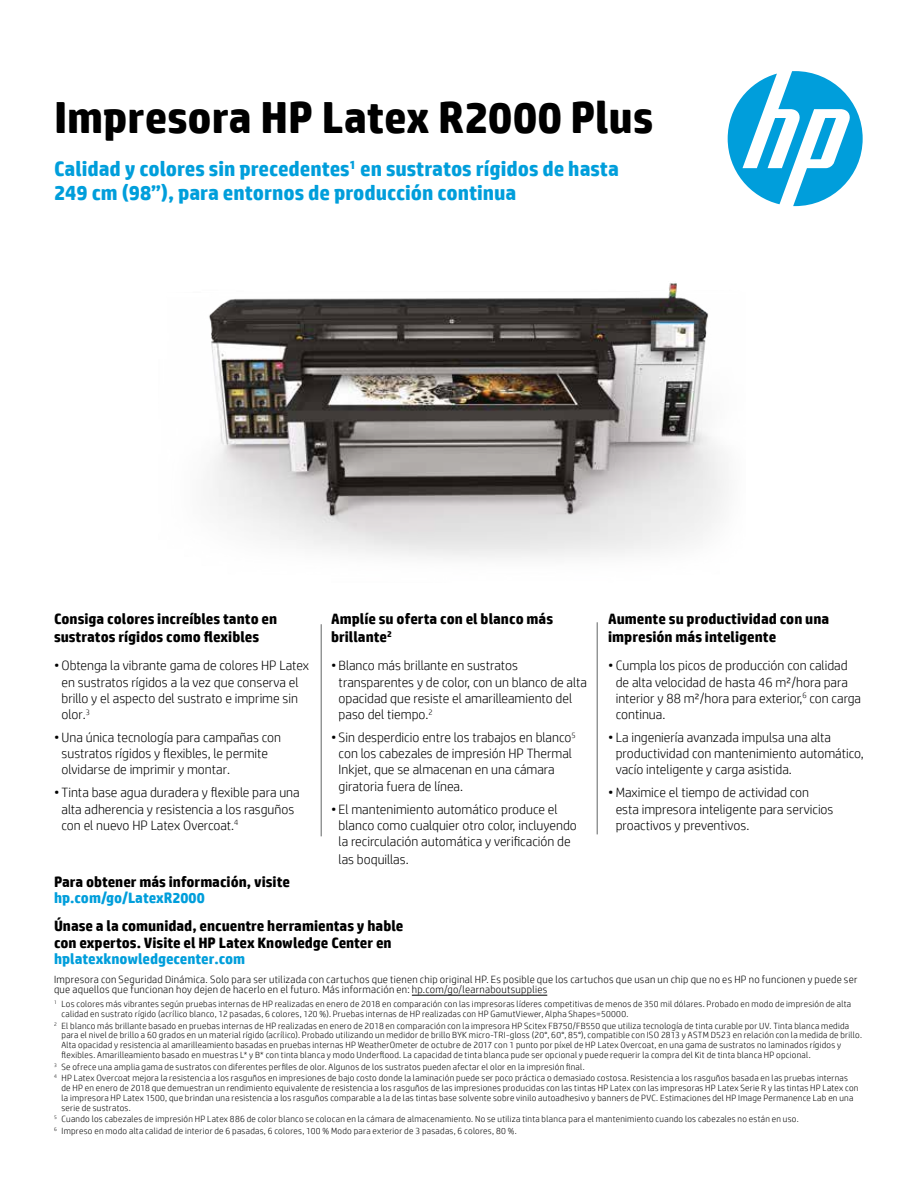
<style>
.page{position:relative;width:918px;height:1188px;background:#fff}
.page>*{position:absolute;margin:0;border:0;box-sizing:border-box;transform-origin:0 0}
.t1{font:700 45px "HP Simplified";color:#000}
.t2{font:700 21px/24px "HP Simplified";color:#009edb}
.t3{font:700 15px/18px "HP Simplified";color:#000}
.t4{font:700 15px "HP Simplified";color:#009edb}
.t5{font:300 13.5px/16.2px "HP Simplified";color:#000}
.t6{font:300 10.5px/9.8px "HP Simplified";letter-spacing:.025em;color:#000}
.t7{font:300 9px/9.8px "HP Simplified";letter-spacing:.03em;color:#000}
</style>
<div class="page">
<img style="left:209px;top:283px;width:518px;height:275px">
<svg style="left:728px;top:71px;width:135px;height:135px"></svg>
<hr style="left:321px;top:624px;width:1px;height:212px;background:#626465">
<hr style="left:597px;top:622px;width:1px;height:212px;background:#626465">
<hr style="left:412px;top:995px;width:135px;height:1px;background:#000">
<h1 class="t1" style="left:54px;top:88px;width:601px">Impresora HP Latex R2000 Plus</h1>
<h2 class="t2" style="left:54px;top:157px;width:566px">Calidad y colores sin precedentes<sup>1</sup> en sustratos rígidos de hasta<br>249 cm (98”), para entornos de producción continua</h2>
<h3 class="t3" style="left:54px;top:609px;width:225px">Consiga colores increíbles tanto en sustratos rígidos como flexibles</h3>
<h3 class="t5" style="left:62px;top:657px;width:249px;text-indent:-8px">• Obtenga la vibrante gama de colores HP Latex en sustratos rígidos a la vez que conserva el brillo y el aspecto del sustrato e imprime sin olor.<sup>3</sup></h3>
<h3 class="t5" style="left:62px;top:729px;width:221px;text-indent:-8px">• Una única tecnología para campañas con sustratos rígidos y flexibles, le permite olvidarse de imprimir y montar.</h3>
<h3 class="t5" style="left:62px;top:784px;width:240px;text-indent:-8px">• Tinta base agua duradera y flexible para una alta adherencia y resistencia a los rasguños con el nuevo HP Latex Overcoat.<sup>4</sup></h3>
<h3 class="t3" style="left:331px;top:609px;width:224px">Amplíe su oferta con el blanco más brillante<sup>2</sup></h3>
<h3 class="t5" style="left:339px;top:657px;width:250px;text-indent:-8px">• Blanco más brillante en sustratos transparentes y de color, con un blanco de alta opacidad que resiste el amarilleamiento del paso del tiempo.<sup>2</sup></h3>
<h3 class="t5" style="left:339px;top:729px;width:238px;text-indent:-8px">• Sin desperdicio entre los trabajos en blanco<sup>5 </sup>con los cabezales de impresión HP Thermal Inkjet, que se almacenan en una cámara giratoria fuera de línea.</h3>
<h3 class="t5" style="left:339px;top:800px;width:240px;text-indent:-8px">• El mantenimiento automático produce el blanco como cualquier otro color, incluyendo la recirculación automática y verificación de</h3>
<h3 class="t5" style="left:339px;top:851px;width:72px">las boquillas.</h3>
<h3 class="t3" style="left:54px;top:873px;width:237px">Para obtener más información, visite</h3>
<h3 class="t4" style="left:54px;top:888px;width:152px">hp.com/go/LatexR2000</h3>
<h3 class="t3" style="left:54px;top:918px;width:351px;line-height:16.5px">Únase a la comunidad, encuentre herramientas y hable con expertos. Visite el HP Latex Knowledge Center en</h3>
<h3 class="t4" style="left:54px;top:949px;width:193px">hplatexknowledgecenter.com</h3>
<h3 class="t3" style="left:608px;top:609px;width:223px">Aumente su productividad con una impresión más inteligente</h3>
<h3 class="t5" style="left:616px;top:657px;width:247px;text-indent:-8px">• Cumpla los picos de producción con calidad de alta velocidad de hasta 46 m²/hora para interior y 88 m²/hora para exterior,<sup>6</sup> con carga continua.</h3>
<h3 class="t5" style="left:616px;top:729px;width:249px;text-indent:-8px">• La ingeniería avanzada impulsa una alta productividad con mantenimiento automático, vacío inteligente y carga asistida.</h3>
<h3 class="t5" style="left:616px;top:784px;width:219px;text-indent:-8px">• Maximice el tiempo de actividad con esta impresora inteligente para servicios proactivos y preventivos.</h3>
<p class="t6" style="left:54px;top:974px;width:805px">Impresora con Seguridad Dinámica. Solo para ser utilizada con cartuchos que tienen chip original HP. Es posible que los cartuchos que usan un chip que no es HP no funcionen y puede ser que aquellos que funcionan hoy dejen de hacerlo en el futuro. Más información en: hp.com/go/learnaboutsupplies</p>
<p class="t7" style="left:61px;top:999px;width:791px;text-indent:-7px"><sup>1</sup> Los colores más vibrantes según pruebas internas de HP realizadas en enero de 2018 en comparación con las impresoras líderes competitivas de menos de 350 mil dólares. Probado en modo de impresión de alta calidad en sustrato rígido (acrílico blanco, 12 pasadas, 6 colores, 120 %). Pruebas internas de HP realizadas con HP GamutViewer, Alpha Shapes=50000.</p>
<p class="t7" style="left:61px;top:1020px;width:802px;text-indent:-7px"><sup>2</sup> El blanco más brillante basado en pruebas internas de HP realizadas en enero de 2018 en comparación con la impresora HP Scitex FB750/FB550 que utiliza tecnología de tinta curable por UV. Tinta blanca medida para el nivel de brillo a 60 grados en un material rígido (acrílico). Probado utilizando un medidor de brillo BYK micro-TRI-gloss (20°, 60°, 85°), compatible con ISO 2813 y ASTM D523 en relación con la medida de brillo.<br>Alta opacidad y resistencia al amarilleamiento basadas en pruebas internas HP WeatherOmeter de octubre de 2017 con 1 punto por píxel de HP Latex Overcoat, en una gama de sustratos no laminados rígidos y flexibles. Amarilleamiento basado en muestras L* y B* con tinta blanca y modo Underflood. La capacidad de tinta blanca pude ser opcional y puede requerir la compra del Kit de tinta blanca HP opcional.</p>
<p class="t7" style="left:54px;top:1060px;width:795px;line-height:11.7px"><sup>3</sup> Se ofrece una amplia gama de sustratos con diferentes perfiles de olor. Algunos de los sustratos pueden afectar el olor en la impresión final.<br><sup>4</sup> HP Latex Overcoat mejora la resistencia a los rasguños en impresiones de bajo costo donde la laminación puede ser poco práctica o demasiado costosa. Resistencia a los rasguños basada en las pruebas internas</p>
<p class="t7" style="left:62px;top:1083px;width:799px">de HP en enero de 2018 que demuestran un rendimiento equivalente de resistencia a los rasguños de las impresiones producidas con las tintas HP Latex con las impresoras HP Latex Serie R y las tintas HP Latex con la impresora HP Latex 1500, que brindan una resistencia a los rasguños comparable a la de las tintas base solvente sobre vinilo autoadhesivo y banners de PVC. Estimaciones del HP Image Permanence Lab en una serie de sustratos.</p>
<p class="t7" style="left:54px;top:1113px;width:746px;line-height:11.7px"><sup>5</sup> Cuando los cabezales de impresión HP Latex 886 de color blanco se colocan en la cámara de almacenamiento. No se utiliza tinta blanca para el mantenimiento cuando los cabezales no están en uso.<br><sup>6</sup> Impreso en modo alta calidad de interior de 6 pasadas, 6 colores, 100 % Modo para exterior de 3 pasadas, 6 colores, 80 %.</p>
</div>
